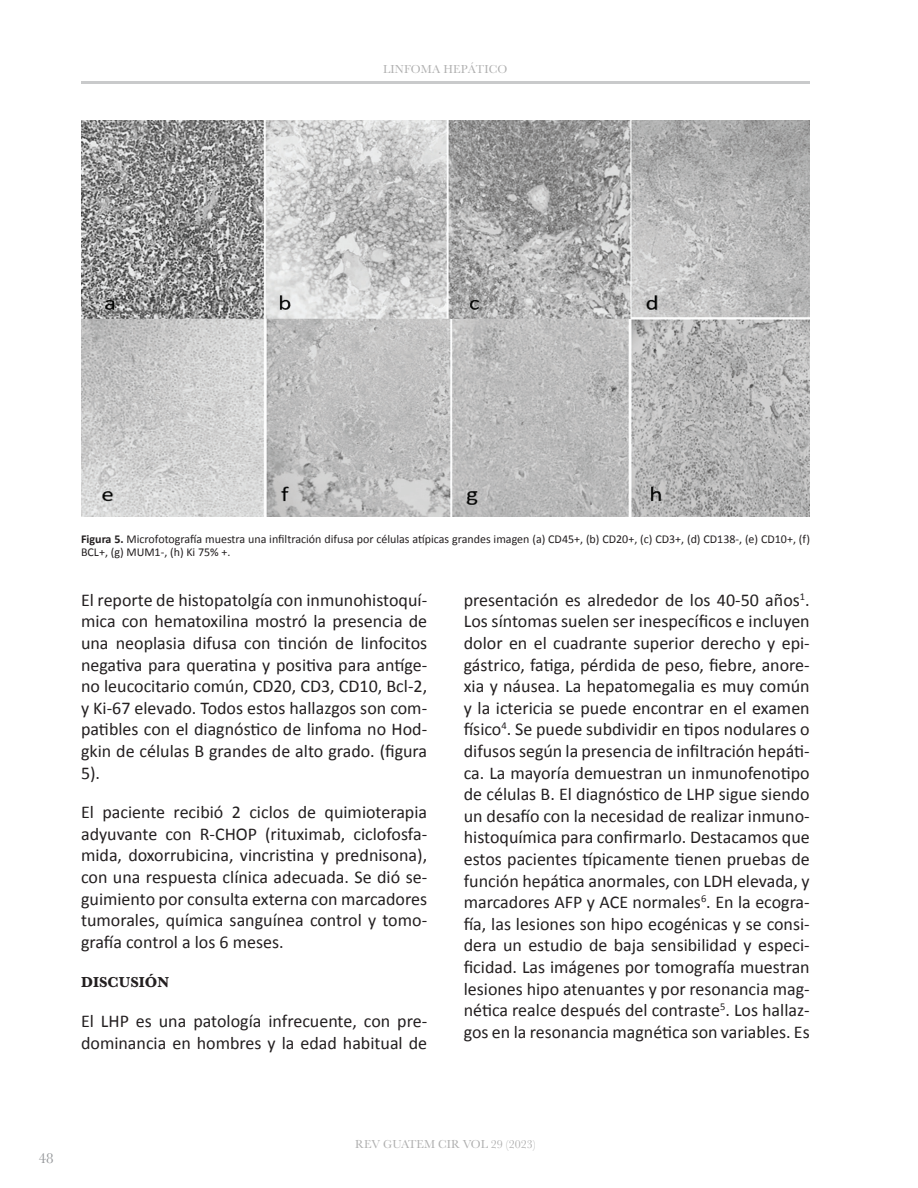
<style>
.page{position:relative;width:918px;height:1188px;background:#fff}
.page>*{position:absolute;margin:0;border:0;box-sizing:border-box;transform-origin:0 0}
.t1{font:18px/21.6px "Calibri";color:#231f20;text-align:justify}
.t2{font:700 15px "Baskerville";color:#231f20}
.t3{font:15px "Baskerville";color:#939598}
.t4{font:12px/13.5px "Calibri";color:#231f20}
.t5{font:12px "Baskerville";color:#afafaf}
.s1{font-weight:700}
</style>
<div class="page">
<hr style="left:81px;top:81px;width:729px;height:3px;background:#939598">
<img style="left:81px;top:120px;width:729px;height:396px">
<p class="t5" style="left:383px;top:62px;width:126px">LINFOMA HEPÁTICO</p>
<p class="t4" style="left:81px;top:533px;width:730px"><span class="s1">Figura 5.</span> Microfotografía muestra una infiltración difusa por células atípicas grandes imagen (a) CD45+, (b) CD20+, (c) CD3+, (d) CD138-, (e) CD10+, (f)<br>BCL+, (g) MUM1-, (h) Ki 75% +.</p>
<p class="t1" style="left:81px;top:590px;width:348px">El reporte de histopatolgía con inmunohistoquí&shy;mica con hematoxilina mostró la presencia de una neoplasia difusa con tinción de linfocitos negativa para queratina y positiva para antíge&shy;no leucocitario común, CD20, CD3, CD10, Bcl-2, y Ki-67 elevado. Todos estos hallazgos son com&shy;patibles con el diagnóstico de linfoma no Hod&shy;gkin de células B grandes de alto grado. (figura 5).</p>
<p class="t1" style="left:81px;top:803px;width:348px">El paciente recibió 2 ciclos de quimioterapia adyuvante con R-CHOP (rituximab, ciclofosfa&shy;mida, doxorrubicina, vincristina y prednisona), con una respuesta clínica adecuada. Se dió se&shy;guimiento por consulta externa con marcadores tumorales, química sanguínea control y tomo&shy;grafía control a los 6 meses.</p>
<p class="t2" style="left:81px;top:974px;width:90px">DISCUSIÓN</p>
<p class="t1" style="left:81px;top:1012px;width:348px">El LHP es una patología infrecuente, con pre&shy;dominancia en hombres y la edad habitual de</p>
<p class="t1" style="left:464px;top:590px;width:347px">presentación es alrededor de los 40-50 años<sup>1</sup>.<br>Los síntomas suelen ser inespecíficos e incluyen dolor en el cuadrante superior derecho y epi&shy;gástrico, fatiga, pérdida de peso, fiebre, anore&shy;xia y náusea. La hepatomegalia es muy común y la ictericia se puede encontrar en el examen físico<sup>4</sup>. Se puede subdividir en tipos nodulares o difusos según la presencia de infiltración hepáti&shy;ca. La mayoría demuestran un inmunofenotipo de células B. El diagnóstico de LHP sigue siendo un desafío con la necesidad de realizar inmuno&shy;histoquímica para confirmarlo. Destacamos que estos pacientes típicamente tienen pruebas de función hepática anormales, con LDH elevada, y marcadores AFP y ACE normales<sup>6</sup>. En la ecogra&shy;fía, las lesiones son hipo ecogénicas y se consi&shy;dera un estudio de baja sensibilidad y especi&shy;ficidad. Las imágenes por tomografía muestran lesiones hipo atenuantes y por resonancia mag&shy;nética realce después del contraste<sup>5</sup>. Los hallaz&shy;gos en la resonancia magnética son variables. Es</p>
<p class="t3" style="left:39px;top:1149px;width:16px">48</p>
<p class="t5" style="left:355px;top:1137px;width:182px">REV GUATEM CIR VOL 29 (2023)</p>
</div>
